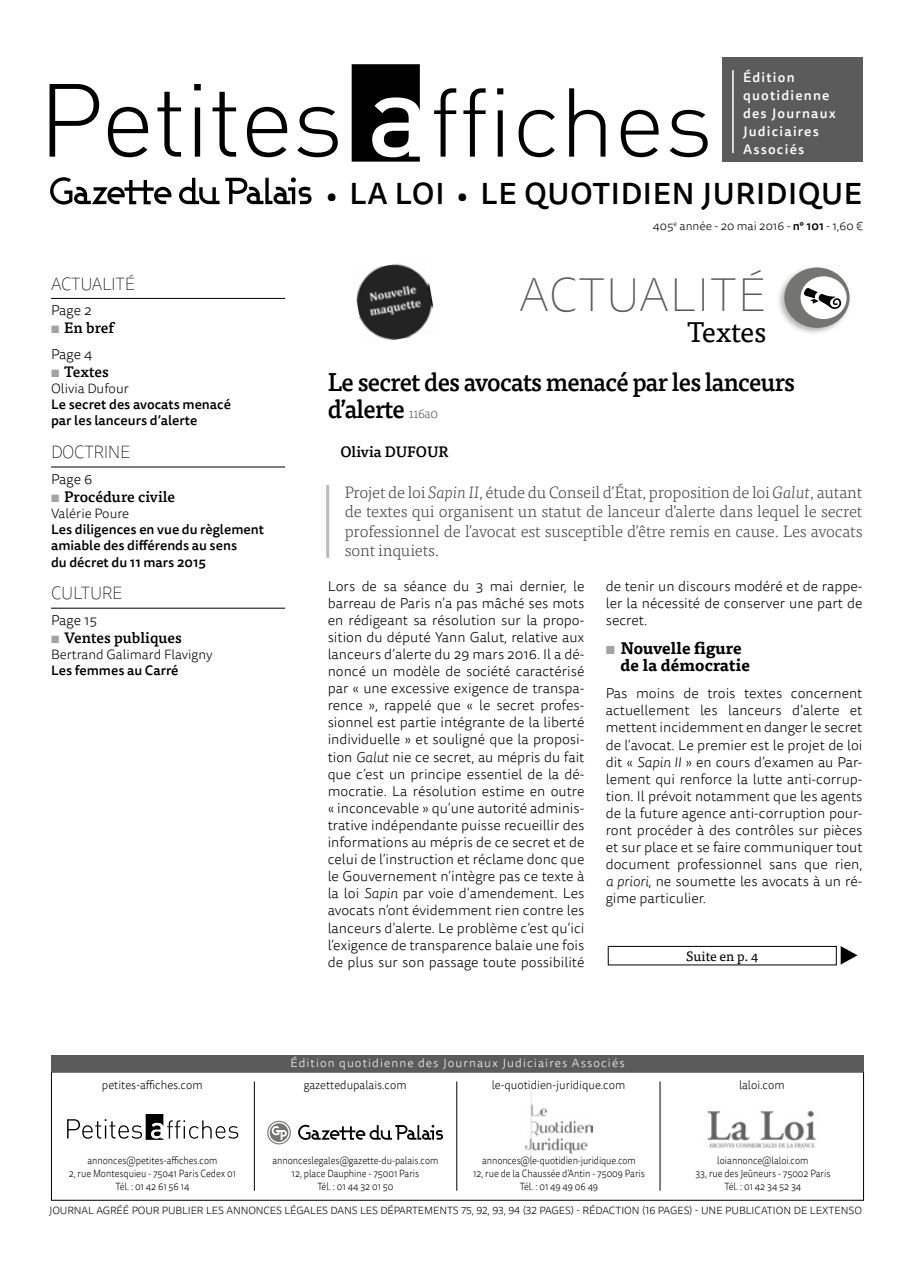
<style>
.page{position:relative;width:915px;height:1263px;background:#fff}
.page>*{position:absolute;margin:0;border:0;box-sizing:border-box;transform-origin:0 0}
.t1{font:100 48px "Tisa Sans OT";letter-spacing:.01em;color:#5b5b5b}
.t2{font:500 30px "Tisa Sans OT";letter-spacing:.02em;color:#000}
.t3{font:28.5px "Tisa OT";letter-spacing:-.01em;color:#000}
.t4{font:500 25.5px/27px "Tisa OT";letter-spacing:-.03em;color:#000;scale:.95 1}
.t5{font:100 18px "Tisa Sans OT";letter-spacing:-.02em;color:#000;scale:.95 1}
.t6{font:300 16.5px/19.5px "Tisa OT";letter-spacing:-.01em;color:#444443;text-align:justify}
.t7{font:700 16.5px/16.5px "Tisa OT";color:#000}
.t8{font:500 15px "Tisa OT";color:#000}
.t9{font:300 14.25px/17.1px "Tisa Sans OT";color:#000;text-align:justify}
.t10{font:500 13.5px/16.2px "Tisa Sans OT";color:#000}
.t11{font:500 13.5px/18px "Tisa Sans OT";letter-spacing:.09em;color:#fff}
.t12{font:300 13.5px "Tisa Sans OT";color:#000}
.t13{font:13.5px "Tisa OT";color:#000}
.t14{font:300 12px "Tisa Sans OT";color:#000;scale:.95 1}
.t15{font:300 12px "Tisa Sans OT";letter-spacing:.09em;color:#fff}
.t16{font:300 12px "Tisa Sans OT";color:#000}
.t17{font:300 10.5px/12.6px "Tisa Sans OT";color:#000;text-align:center;scale:.88 1}
.t18{font:300 10.5px "Tisa Sans OT";color:#000}
.s1{font-weight:700;color:#a2a3a3}
.s2{font-size:27px}
.s3{font-weight:500}
.s4{font-weight:300;font-size:13.5px;color:#5b5b5b}
.s5{font-style:italic}
.s6{color:#a2a3a3}
</style>
<div class="page">
<div style="left:721px;top:58px;width:140px;height:104px;background:#5b5b5b"></div>
<hr style="left:732px;top:70px;width:1px;height:83px;background:#fff">
<svg style="left:50px;top:84px;width:49px;height:73px"></svg>
<svg style="left:108px;top:107px;width:40px;height:50px"></svg>
<svg style="left:157px;top:92px;width:24px;height:65px"></svg>
<svg style="left:194px;top:84px;width:7px;height:73px"></svg>
<svg style="left:212px;top:92px;width:24px;height:65px"></svg>
<svg style="left:247px;top:107px;width:40px;height:50px"></svg>
<svg style="left:297px;top:107px;width:40px;height:50px"></svg>
<svg style="left:351px;top:64px;width:68px;height:98px"></svg>
<svg style="left:434px;top:88px;width:22px;height:69px"></svg>
<svg style="left:463px;top:88px;width:22px;height:69px"></svg>
<svg style="left:497px;top:88px;width:6px;height:69px"></svg>
<svg style="left:518px;top:110px;width:36px;height:47px"></svg>
<svg style="left:569px;top:88px;width:36px;height:69px"></svg>
<svg style="left:620px;top:110px;width:38px;height:47px"></svg>
<svg style="left:669px;top:110px;width:38px;height:47px"></svg>
<svg style="left:50px;top:177px;width:121px;height:28px"></svg>
<svg style="left:179px;top:178px;width:40px;height:26px"></svg>
<svg style="left:225px;top:177px;width:86px;height:27px"></svg>
<img style="left:525px;top:1091px;width:67px;height:65px">
<svg style="left:67px;top:1114px;width:171px;height:26px"></svg>
<img style="left:707px;top:1110px;width:110px;height:38px">
<hr style="left:659px;top:1081px;width:1px;height:110px;background:#000">
<hr style="left:456px;top:1081px;width:1px;height:110px;background:#000">
<hr style="left:254px;top:1081px;width:1px;height:110px;background:#000">
<svg style="left:269px;top:1123px;width:19px;height:19px"></svg>
<svg style="left:298px;top:1125px;width:145px;height:15px"></svg>
<svg style="left:271px;top:1126px;width:16px;height:14px"></svg>
<div style="left:267px;top:1121px;width:24px;height:23px;border:1px solid #747473;border-radius:50%"></div>
<div style="left:51px;top:1055px;width:812px;height:16px;background:#5b5b5b"></div>
<div style="left:607px;top:946px;width:229px;height:19px;border:1px solid #000"></div>
<svg style="left:840px;top:946px;width:17px;height:18px"></svg>
<img style="left:356px;top:263px;width:78px;height:78px">
<hr style="left:51px;top:298px;width:234px;height:1px;background:#000">
<hr style="left:51px;top:467px;width:234px;height:1px;background:#000">
<hr style="left:51px;top:608px;width:234px;height:1px;background:#000">
<img style="left:779px;top:268px;width:71px;height:65px">
<div style="left:784px;top:267px;width:65px;height:61px;background:#747473;border-radius:50%"></div>
<div style="left:800px;top:276px;width:46px;height:43px;background:#fff;border-radius:50%"></div>
<svg style="left:803px;top:288px;width:37px;height:21px"></svg>
<hr style="left:326px;top:485px;width:3px;height:73px;background:#b9baba">
<p class="t5" style="left:51px;top:273px;width:63px">ACTUALITÉ</p>
<p class="t9" style="left:51px;top:303px;width:42px">Page 2</p>
<p class="t8" style="left:51px;top:319px;width:64px"><span class="s1">▪</span> En bref</p>
<p class="t9" style="left:51px;top:346px;width:43px">Page 4</p>
<p class="t8" style="left:51px;top:362px;width:59px"><span class="s1">▪</span> Textes</p>
<p class="t12" style="left:51px;top:380px;width:79px">Olivia Dufour</p>
<p class="t10" style="left:51px;top:397px;width:181px">Le secret des avocats menacé par les lanceurs d’alerte</p>
<p class="t5" style="left:51px;top:441px;width:85px">DOCTRI NE</p>
<p class="t9" style="left:51px;top:471px;width:43px">Page 6</p>
<p class="t8" style="left:51px;top:487px;width:126px"><span class="s1">▪</span> Procédure civile</p>
<p class="t12" style="left:51px;top:505px;width:80px">Valérie Poure</p>
<p class="t10" style="left:51px;top:522px;width:214px">Les diligences en vue du règlement amiable des différends au sens<br>du décret du 11 mars 2015</p>
<p class="t5" style="left:51px;top:583px;width:12px">CULTU</p>
<p class="t5" style="left:102px;top:583px;width:23px">RE</p>
<p class="t9" style="left:51px;top:612px;width:47px">Page 15</p>
<p class="t8" style="left:51px;top:628px;width:132px"><span class="s1">▪</span> Ventes publiques</p>
<p class="t12" style="left:51px;top:646px;width:163px">Bertrand Galimard Flavigny</p>
<p class="t10" style="left:51px;top:663px;width:129px">Les femmes au Carré</p>
<p class="t11" style="left:742px;top:69px;width:94px">Édition quotidienne des Journaux<br>Judiciaires<br>Associés</p>
<h2 class="t2" style="left:326px;top:175px;width:537px"><span class="s2">•</span> LA LOI <span class="s2">•</span> LE QUOTIDIEN JURIDIQUE</h2>
<p class="t16" style="left:652px;top:219px;width:211px">405<sup>e</sup> année - 20 mai 2016 - <span class="s3">n° 101</span> - 1,60 €</p>
<h1 class="t1" style="left:519px;top:267px;width:248px">ACTUALITÉ</h1>
<h3 class="t3" style="left:687px;top:315px;width:81px">Textes</h3>
<h3 class="t4" style="left:327px;top:369px;width:493px">Le secret des avocats menacé par les lanceurs d’alerte <span class="s4">116a0</span></h3>
<p class="t8" style="left:340px;top:443px;width:110px">Olivia DUFOUR</p>
<p class="t6" style="left:344px;top:483px;width:519px">Projet de loi <span class="s5">Sapin II</span>, étude du Conseil d’État, proposition de loi <span class="s5">Galut</span>, autant de textes qui organisent un statut de lanceur d’alerte dans lequel le secret professionnel de l’avocat est susceptible d’être remis en cause. Les avocats sont inquiets.</p>
<p class="t9" style="left:327px;top:578px;width:258px">Lors de sa séance du 3 mai dernier, le barreau de Paris n’a pas mâché ses mots en rédigeant sa résolution sur la propo&shy;sition du député Yann Galut, relative aux lanceurs d’alerte du 29 mars 2016. Il a dé&shy;noncé un modèle de société caractérisé par « une excessive exigence de transpa&shy;rence », rappelé que « le secret profes&shy;sionnel est partie intégrante de la liberté individuelle » et souligné que la proposi&shy;tion <span class="s5">Galut</span> nie ce secret, au mépris du fait que c’est un principe essentiel de la dé&shy;mocratie. La résolution estime en outre « inconcevable » qu’une autorité adminis&shy;trative indépendante puisse recueillir des informations au mépris de ce secret et de celui de l’instruction et réclame donc que le Gouvernement n’intègre pas ce texte à la loi <span class="s5">Sapin</span> par voie d’amendement. Les avocats n’ont évidemment rien contre les lanceurs d’alerte. Le problème c’est qu’ici l’exigence de transparence balaie une fois de plus sur son passage toute possibilité</p>
<p class="t9" style="left:605px;top:578px;width:258px">de tenir un discours modéré et de rappe&shy;ler la nécessité de conserver une part de secret.</p>
<p class="t7" style="left:620px;top:640px;width:131px;text-indent:-15px"><span class="s6">▪</span> Nouvelle figure de la démocratie</p>
<p class="t9" style="left:605px;top:686px;width:258px">Pas moins de trois textes concernent actuellement les lanceurs d’alerte et mettent incidemment en danger le secret de l’avocat. Le premier est le projet de loi dit « <span class="s5">Sapin II</span> » en cours d’examen au Par&shy;lement qui renforce la lutte anti-corrup&shy;tion. Il prévoit notamment que les agents de la future agence anti-corruption pour&shy;ront procéder à des contrôles sur pièces et sur place et se faire communiquer tout document professionnel sans que rien, <span class="s5">a priori</span>, ne soumette les avocats à un ré&shy;gime particulier.</p>
<p class="t13" style="left:686px;top:948px;width:73px">Suite en p. 4</p>
<p class="t14" style="left:102px;top:1077px;width:107px">petites-affiches.com</p>
<p class="t15" style="left:290px;top:1055px;width:335px">Édition quotidienne des Journaux Judiciaires Associés</p>
<p class="t14" style="left:303px;top:1077px;width:110px">gazettedupalais.com</p>
<p class="t14" style="left:491px;top:1077px;width:142px">le-quotidien-juridique.com</p>
<p class="t14" style="left:738px;top:1077px;width:49px">laloi.com</p>
<p class="t17" style="left:69px;top:1155px;width:192px">annonces@petites-affiches.com<br>2, rue Montesquieu - 75041 Paris Cedex 01<br>Tél. : 01 42 61 56 14</p>
<p class="t17" style="left:272px;top:1155px;width:190px">annonceslegales@gazette-du-palais.com<br>12, place Dauphine - 75001 Paris<br>Tél. : 01 44 32 01 50</p>
<p class="t17" style="left:473px;top:1155px;width:197px">annonces@le-quotidien-juridique.com<br>12, rue de la Chaussée d’Antin - 75009 Paris<br>Tél. : 01 49 49 06 49</p>
<p class="t17" style="left:695px;top:1155px;width:155px">loiannonce@laloi.com<br>33, rue des Jeûneurs - 75002 Paris<br>Tél. : 01 42 34 52 34</p>
<p class="t18" style="left:49px;top:1204px;width:814px">JOURNAL AGRÉÉ POUR PUBLIER LES ANNONCES LÉGALES DANS LES DÉPARTEMENTS 75, 92, 93, 94 (32 PAGES) - RÉDACTION (16 PAGES) - UNE PUBLICATION DE LEXTENSO</p>
</div>
